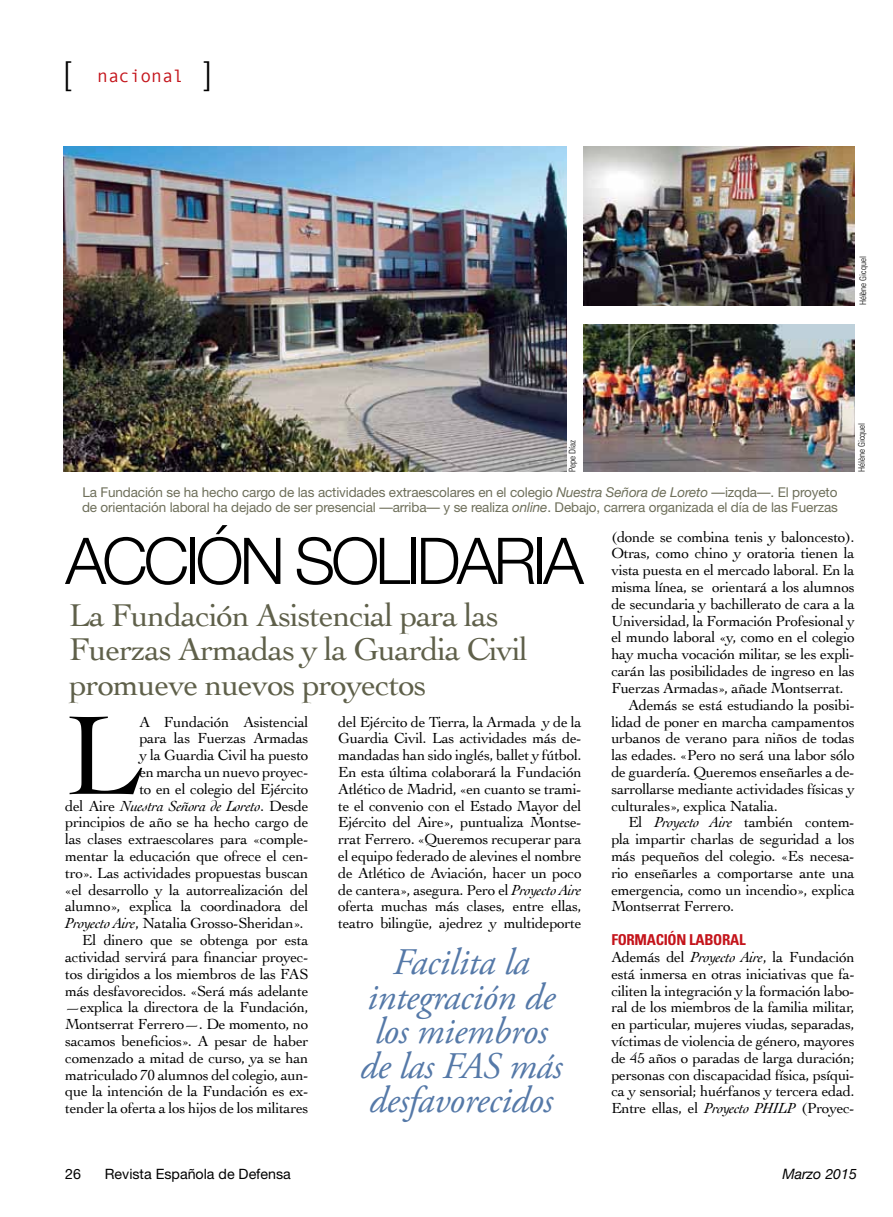
<style>
.page{position:relative;width:893px;height:1217px;background:#fff}
.page>*{position:absolute;margin:0;border:0;box-sizing:border-box;transform-origin:0 0}
.t1{font:118.05px "Cochin";color:#000}
.t2{font:300 64.5px "Helvetica Neue";letter-spacing:-.06em;color:#000}
.t3{font:italic 37.5px/34.5px "Adobe Garamond Pro";letter-spacing:-.01em;color:#5579a8;text-align:center}
.t4{font:33px/34.5px "Cochin";letter-spacing:-.03em;color:#5f604a}
.t5{font:300 33px "Helvetica Neue";color:#000}
.t6{font:18px "Monotypecom";color:#c4141b}
.t7{font:15.3px/16.8px "Cochin";letter-spacing:-.02em;color:#000;text-align:justify}
.t8{font:italic 15.3px "Cochin";letter-spacing:-.02em;color:#000}
.t9{font:700 condensed 15px "Univers";letter-spacing:-.02em;color:#c4141b}
.t10{font:14.25px "Helvetica Neue";color:#000}
.t11{font:italic 14.25px "Helvetica Neue";color:#000}
.t12{font:13.5px/15.8px "Helvetica Neue";letter-spacing:-.01em;color:#6e6f5a}
.t13{font:300 condensed 9px "Univers";letter-spacing:-.005em;color:#000}
.s1{font-family:"Helvetica Neue";font-weight:300;font-size:33px;color:#000}
.s2{font-style:italic}
.s3{font-style:normal}
</style>
<div class="page">
<img style="left:64px;top:146px;width:503px;height:325px">
<img style="left:584px;top:146px;width:271px;height:159px">
<img style="left:583px;top:324px;width:272px;height:147px">
<h3 class="t5" style="left:64px;top:47px;width:9px">[</h3>
<p class="t6" style="left:97px;top:66px;width:116px">nacional <span class="s1">]</span></p>
<p class="t13" style="left:858px;top:305px;width:50px;rotate:-90deg">Hélène Gicquel</p>
<p class="t13" style="left:567px;top:471px;width:33px;rotate:-90deg">Pepe Díaz</p>
<p class="t12" style="left:82px;top:483px;width:757px">La Fundación se ha hecho cargo de las actividades extraescolares en el colegio <span class="s2">Nuestra Señora de Loreto</span> —izqda—. El proyeto de orientación laboral ha dejado de ser presencial —arriba— y se realiza <span class="s2">online</span>. Debajo, carrera organizada el día de las Fuerzas</p>
<p class="t13" style="left:856px;top:471px;width:50px;rotate:-90deg">Hélène Gicquel</p>
<h2 class="t2" style="left:65px;top:509px;width:520px">ACCIÓN SOLIDARIA</h2>
<h3 class="t4" style="left:69px;top:596px;width:460px">La Fundación Asistencial para las<br>Fuerzas Armadas y la Guardia Civil promueve nuevos proyectos</h3>
<p class="t7" style="left:139px;top:712px;width:171px">a Fundación Asistencial</p>
<p class="t7" style="left:139px;top:729px;width:171px">para las Fuerzas Armadas</p>
<p class="t7" style="left:139px;top:746px;width:171px">y la Guardia Civil ha puesto</p>
<p class="t7" style="left:139px;top:762px;width:171px">en marcha un nuevo proyec-</p>
<p class="t7" style="left:139px;top:779px;width:171px">to en el colegio del Ejército</p>
<p class="t8" style="left:65px;top:795px;width:245px"><span class="s3">del Aire</span> Nuestra Señora de Loreto<span class="s3">. Desde</span></p>
<p class="t7" style="left:65px;top:813px;width:245px">principios de año se ha hecho cargo de</p>
<p class="t7" style="left:65px;top:830px;width:245px">las clases extraescolares para «comple-</p>
<p class="t7" style="left:65px;top:846px;width:245px">mentar la educación que ofrece el cen-</p>
<p class="t7" style="left:65px;top:863px;width:245px">tro». Las actividades propuestas buscan</p>
<p class="t7" style="left:65px;top:880px;width:245px">«el desarrollo y la autorrealización del</p>
<p class="t7" style="left:65px;top:897px;width:245px">alumno», explica la coordinadora del</p>
<p class="t7" style="left:65px;top:914px;width:240px"><span class="s2">Proyecto Aire</span>, Natalia Grosso-Sheridan».</p>
<p class="t7" style="left:82px;top:930px;width:228px">El dinero que se obtenga por esta</p>
<p class="t7" style="left:65px;top:947px;width:245px">actividad servirá para financiar proyec-</p>
<p class="t7" style="left:65px;top:964px;width:245px">tos dirigidos a los miembros de las FAS</p>
<p class="t7" style="left:65px;top:981px;width:245px">más desfavorecidos. «Será más adelante</p>
<p class="t7" style="left:65px;top:998px;width:245px">—explica la directora de la Fundación,</p>
<p class="t7" style="left:65px;top:1014px;width:245px">Montserrat Ferrero—. De momento, no</p>
<p class="t7" style="left:65px;top:1031px;width:245px">sacamos beneficios». A pesar de haber</p>
<p class="t7" style="left:65px;top:1048px;width:245px">comenzado a mitad de curso, ya se han</p>
<p class="t7" style="left:65px;top:1065px;width:245px">matriculado 70 alumnos del colegio, aun-</p>
<p class="t7" style="left:65px;top:1082px;width:245px">que la intención de la Fundación es ex-</p>
<p class="t7" style="left:65px;top:1098px;width:245px">tender la oferta a los hijos de los militares</p>
<h1 class="t1" style="left:65px;top:675px;width:78px">L</h1>
<p class="t7" style="left:338px;top:712px;width:245px">del Ejército de Tierra, la Armada y de la Guardia Civil. Las actividades más de&shy;mandadas han sido inglés, ballet y fútbol.<br>En esta última colaborará la Fundación Atlético de Madrid, «en cuanto se trami&shy;te el convenio con el Estado Mayor del Ejército del Aire», puntualiza Montse&shy;rrat Ferrero. «Queremos recuperar para el equipo federado de alevines el nombre de Atlético de Aviación, hacer un poco de cantera», asegura. Pero el <span class="s2">Proyecto Aire </span>oferta muchas más clases, entre ellas, teatro bilingüe, ajedrez y multideporte</p>
<h3 class="t3" style="left:360px;top:945px;width:204px">Facilita la integración de los miembros de las FAS más desfavorecidos</h3>
<p class="t7" style="left:611px;top:527px;width:245px">(donde se combina tenis y baloncesto).</p>
<p class="t7" style="left:611px;top:544px;width:245px">Otras, como chino y oratoria tienen la</p>
<p class="t7" style="left:611px;top:561px;width:245px">vista puesta en el mercado laboral. En la</p>
<p class="t7" style="left:611px;top:578px;width:245px">misma línea, se orientará a los alumnos</p>
<p class="t7" style="left:611px;top:594px;width:245px">de secundaria y bachillerato de cara a la</p>
<p class="t7" style="left:611px;top:611px;width:245px">Universidad, la Formación Profesional y</p>
<p class="t7" style="left:611px;top:628px;width:245px">el mundo laboral «y, como en el colegio</p>
<p class="t7" style="left:611px;top:645px;width:245px">hay mucha vocación militar, se les expli-</p>
<p class="t7" style="left:611px;top:662px;width:245px">carán las posibilidades de ingreso en las</p>
<p class="t7" style="left:611px;top:678px;width:234px">Fuerzas Armadas», añade Montserrat.</p>
<p class="t7" style="left:628px;top:695px;width:228px">Además se está estudiando la posibi-</p>
<p class="t7" style="left:611px;top:712px;width:245px">lidad de poner en marcha campamentos</p>
<p class="t7" style="left:611px;top:729px;width:245px">urbanos de verano para niños de todas</p>
<p class="t7" style="left:611px;top:746px;width:245px">las edades. «Pero no será una labor sólo</p>
<p class="t7" style="left:611px;top:762px;width:245px">de guardería. Queremos enseñarles a de-</p>
<p class="t7" style="left:611px;top:779px;width:245px">sarrollarse mediante actividades físicas y</p>
<p class="t7" style="left:611px;top:796px;width:168px">culturales», explica Natalia.</p>
<p class="t7" style="left:628px;top:813px;width:228px">El <span class="s2">Proyecto Aire</span> también contem-</p>
<p class="t7" style="left:611px;top:830px;width:245px">pla impartir charlas de seguridad a los</p>
<p class="t7" style="left:611px;top:846px;width:245px">más pequeños del colegio. «Es necesa-</p>
<p class="t7" style="left:611px;top:863px;width:245px">rio enseñarles a comportarse ante una</p>
<p class="t7" style="left:611px;top:880px;width:245px">emergencia, como un incendio», explica</p>
<p class="t7" style="left:611px;top:897px;width:124px">Montserrat Ferrero.</p>
<p class="t9" style="left:611px;top:930px;width:136px">FORMACIÓN LABORAL</p>
<p class="t7" style="left:611px;top:947px;width:245px">Además del <span class="s2">Proyecto Aire</span>, la Fundación está inmersa en otras iniciativas que fa&shy;ciliten la integración y la formación labo&shy;ral de los miembros de la familia militar, en particular, mujeres viudas, separadas, víctimas de violencia de género, mayores de 45 años o paradas de larga duración; personas con discapacidad física, psíqui&shy;ca y sensorial; huérfanos y tercera edad.<br>Entre ellas, el <span class="s2">Proyecto PHILP</span> (Proyec-</p>
<p class="t10" style="left:65px;top:1164px;width:17px">26</p>
<p class="t10" style="left:105px;top:1164px;width:188px">Revista Española de Defensa</p>
<p class="t11" style="left:782px;top:1161px;width:76px">Marzo 2015</p>
</div>
